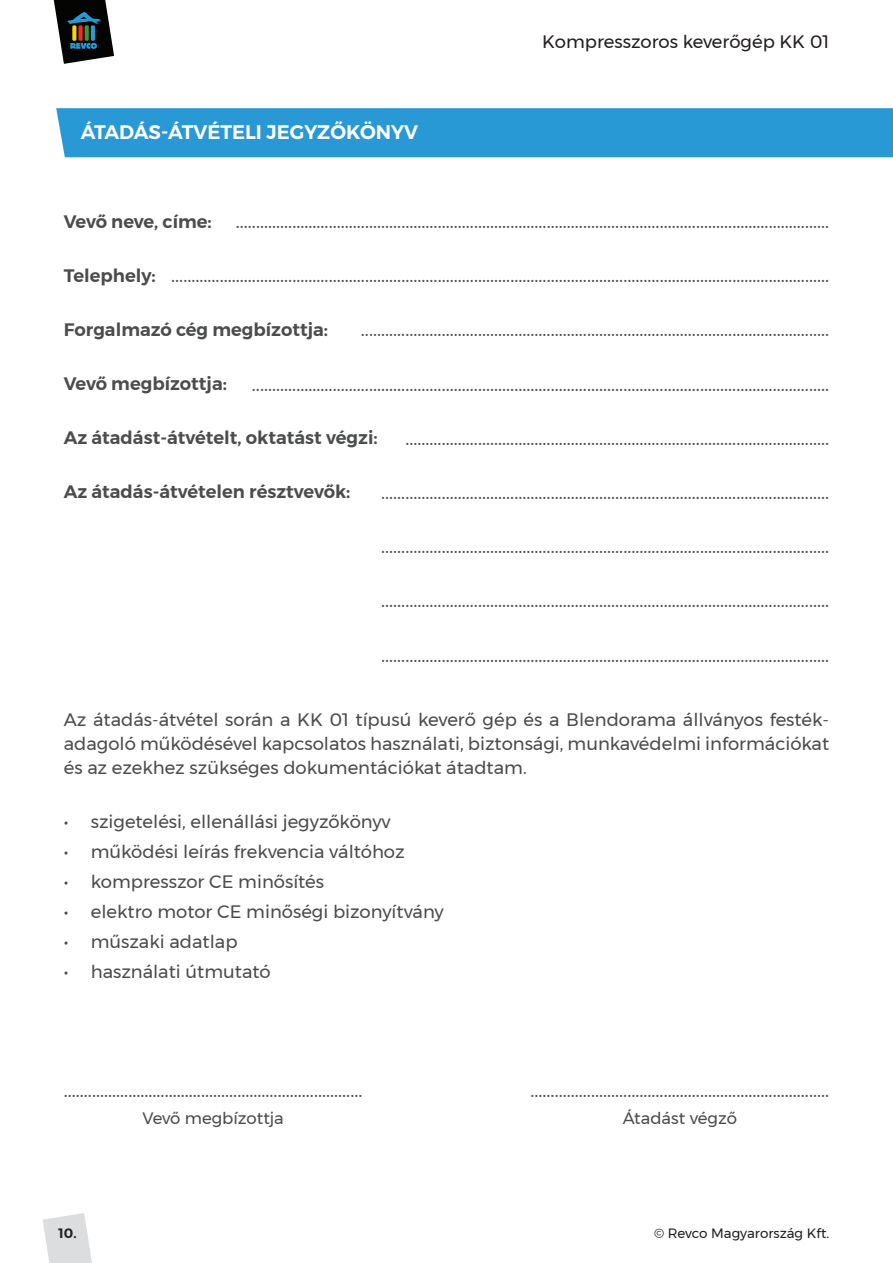
<style>
.page{position:relative;width:893px;height:1263px;background:#fff}
.page>*{position:absolute;margin:0;border:0;box-sizing:border-box;transform-origin:0 0}
.t1{font:19.5px "Montserrat";color:#4b4c4d}
.t2{font:600 19.5px "Montserrat";color:#fff}
.t3{font:18px/24px "Montserrat";color:#4b4c4d;text-align:justify}
.t4{font:600 18px "Montserrat";color:#4b4c4d}
.t5{font:18px "Montserrat";color:#231f20}
.t6{font:600 18px "Montserrat";letter-spacing:-.02em;color:#4b4c4d}
.t7{font:16.5px "Montserrat";color:#4b4c4d}
.t8{font:13.5px "Montserrat";color:#231f20}
.t9{font:600 13.5px "Montserrat";color:#231f20}
</style>
<div class="page">
<svg style="left:54px;top:0;width:60px;height:64px"></svg>
<svg style="left:43px;top:1213px;width:49px;height:50px"></svg>
<div style="left:56px;top:108px;width:837px;height:49px;background:#2999d5"></div>
<p class="t2" style="left:81px;top:117px;width:339px">ÁTADÁS-ÁTVÉTELI JEGYZŐKÖNYV</p>
<p class="t5" style="left:542px;top:28px;width:288px">Kompresszoros keverőgép KK 01</p>
<p class="t6" style="left:64px;top:207px;width:150px">Vevő neve, címe:</p>
<p class="t4" style="left:64px;top:261px;width:93px">Telephely:</p>
<p class="t4" style="left:64px;top:315px;width:266px">Forgalmazó cég megbízottja:</p>
<p class="t4" style="left:64px;top:369px;width:165px">Vevő megbízottja:</p>
<p class="t4" style="left:64px;top:423px;width:315px">Az átadást-átvételt, oktatást végzi:</p>
<p class="t4" style="left:64px;top:477px;width:288px">Az átadás-átvételen résztvevők:</p>
<p class="t1" style="left:236px;top:206px;width:595px">...................................................................................................................................................</p>
<p class="t1" style="left:171px;top:260px;width:659px">...................................................................................................................................................................</p>
<p class="t1" style="left:361px;top:315px;width:470px">....................................................................................................................</p>
<p class="t1" style="left:252px;top:369px;width:579px">...............................................................................................................................................</p>
<p class="t1" style="left:405px;top:423px;width:425px">.........................................................................................................</p>
<p class="t1" style="left:381px;top:477px;width:450px">...............................................................................................................</p>
<p class="t1" style="left:381px;top:531px;width:450px">...............................................................................................................</p>
<p class="t1" style="left:381px;top:586px;width:450px">...............................................................................................................</p>
<p class="t1" style="left:381px;top:640px;width:450px">...............................................................................................................</p>
<p class="t3" style="left:64px;top:707px;width:767px">Az átadás-átvétel során a KK 01 típusú keverő gép és a Blendorama állványos festék&shy;adagoló működésével kapcsolatos használati, biztonsági, munkavédelmi információkat és az ezekhez szükséges dokumentációkat átadtam.</p>
<p class="t3" style="left:64px;top:809px;width:328px">• szigetelési, ellenállási jegyzőkönyv</p>
<p class="t3" style="left:64px;top:839px;width:342px">• működési leírás frekvencia váltóhoz</p>
<p class="t3" style="left:64px;top:869px;width:262px">• kompresszor CE minősítés</p>
<p class="t3" style="left:64px;top:899px;width:382px">• elektro motor CE minőségi bizonyítvány</p>
<p class="t3" style="left:64px;top:929px;width:175px">• műszaki adatlap</p>
<p class="t3" style="left:64px;top:959px;width:208px">• használati útmutató</p>
<p class="t1" style="left:64px;top:1075px;width:300px">..........................................................................</p>
<p class="t1" style="left:530px;top:1075px;width:300px">..........................................................................</p>
<p class="t7" style="left:142px;top:1105px;width:143px">Vevő megbízottja</p>
<p class="t7" style="left:623px;top:1105px;width:116px">Átadást végző</p>
<p class="t9" style="left:59px;top:1223px;width:19px">10.</p>
<p class="t8" style="left:654px;top:1223px;width:177px">© Revco Magyarország Kft.</p>
</div>
